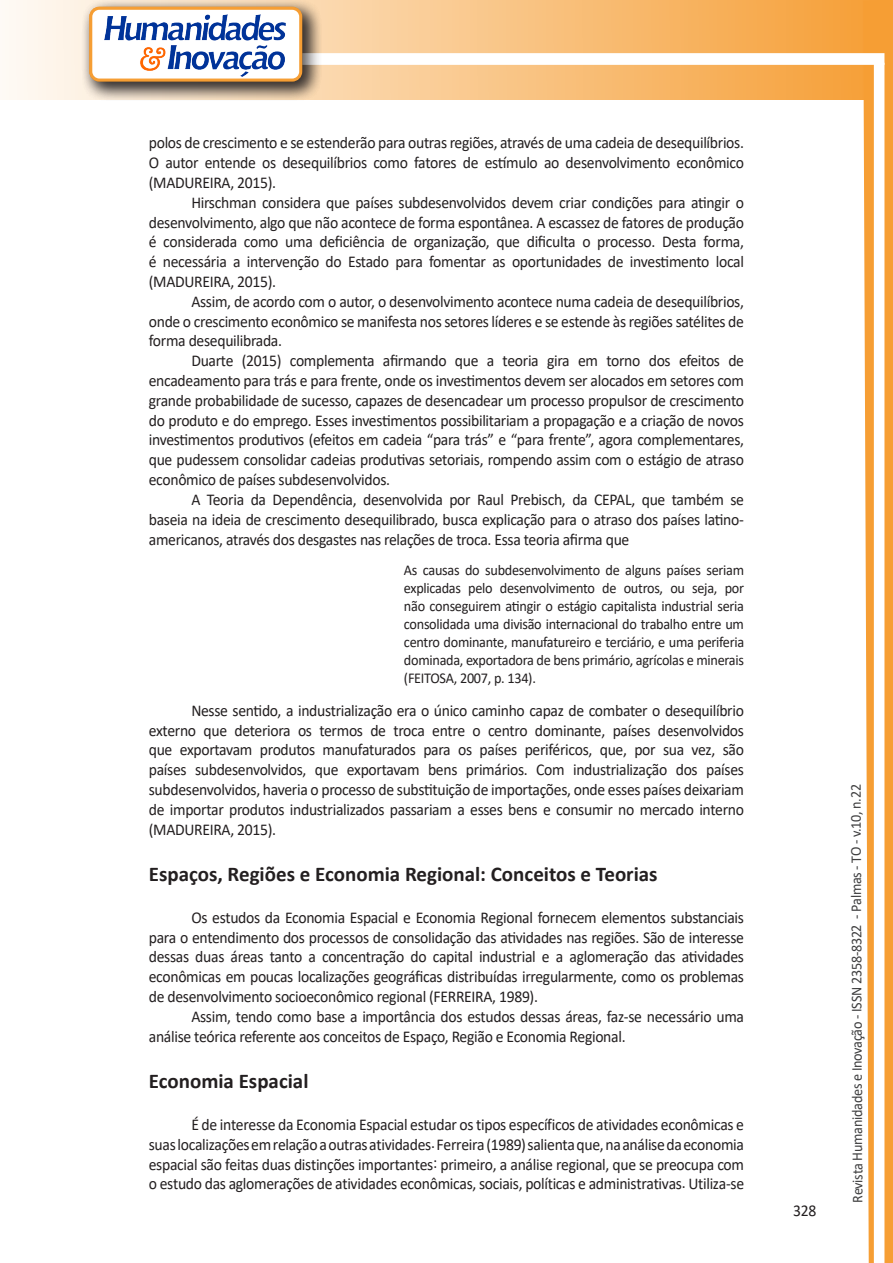
<style>
.page{position:relative;width:893px;height:1263px;background:#fff}
.page>*{position:absolute;margin:0;border:0;box-sizing:border-box;transform-origin:0 0}
.Titulo_2{font:700 21px "Calibri";color:#231f20}
.texto{font:16.5px/19.8px "Calibri";letter-spacing:-.02em;color:#231f20;text-align:justify;scale:.95 1}
.citacao{font:15px/18px "Calibri";letter-spacing:-.02em;color:#231f20;text-align:justify;scale:.95 1}
.t1{font:15px "Calibri";letter-spacing:-.025em;color:#3e3e3f;scale:.95 1}
</style>
<div class="page">
<svg style="left:5px;top:0;width:858px;height:100px"></svg>
<div style="left:302px;top:53px;width:582px;height:12px;background:#fff;border:2px solid #fff"></div>
<svg style="left:863px;top:0;width:30px;height:1263px"></svg>
<div style="left:81px;top:0;width:241px;height:102px;background:#231f20;opacity:.75"></div>
<div style="left:91px;top:8px;width:210px;height:72px;background:#fff;border-radius:9px"></div>
<img style="left:104px;top:14px;width:181px;height:62px">
<div style="left:89px;top:7px;width:213px;height:75px;border:3px solid #f69e34;border-radius:9px"></div>
<p class="texto" style="left:149px;top:133px;width:628px">polos de crescimento e se estenderão para outras regiões, através de uma cadeia de desequilíbrios.<br>O autor entende os desequilíbrios como fatores de estímulo ao desenvolvimento econômico (MADUREIRA, 2015).</p>
<p class="texto" style="left:149px;top:192px;width:628px;text-indent:43px">Hirschman considera que países subdesenvolvidos devem criar condições para atingir o desenvolvimento, algo que não acontece de forma espontânea. A escassez de fatores de produção é considerada como uma deficiência de organização, que dificulta o processo. Desta forma, é necessária a intervenção do Estado para fomentar as oportunidades de investimento local (MADUREIRA, 2015).</p>
<p class="texto" style="left:149px;top:291px;width:628px;text-indent:43px">Assim, de acordo com o autor, o desenvolvimento acontece numa cadeia de desequilíbrios, onde o crescimento econômico se manifesta nos setores líderes e se estende às regiões satélites de forma desequilibrada.</p>
<p class="texto" style="left:149px;top:350px;width:628px;text-indent:43px">Duarte (2015) complementa afirmando que a teoria gira em torno dos efeitos de encadeamento para trás e para frente, onde os investimentos devem ser alocados em setores com grande probabilidade de sucesso, capazes de desencadear um processo propulsor de crescimento do produto e do emprego. Esses investimentos possibilitariam a propagação e a criação de novos investimentos produtivos (efeitos em cadeia “para trás” e “para frente”, agora complementares, que pudessem consolidar cadeias produtivas setoriais, rompendo assim com o estágio de atraso econômico de países subdesenvolvidos.</p>
<p class="texto" style="left:149px;top:489px;width:628px;text-indent:43px">A Teoria da Dependência, desenvolvida por Raul Prebisch, da CEPAL, que também se baseia na ideia de crescimento desequilibrado, busca explicação para o atraso dos países latino&shy;americanos, através dos desgastes nas relações de troca. Essa teoria afirma que</p>
<p class="citacao" style="left:404px;top:561px;width:360px">As causas do subdesenvolvimento de alguns países seriam explicadas pelo desenvolvimento de outros, ou seja, por não conseguirem atingir o estágio capitalista industrial seria consolidada uma divisão internacional do trabalho entre um centro dominante, manufatureiro e terciário, e uma periferia dominada, exportadora de bens primário, agrícolas e minerais (FEITOSA, 2007, p. 134).</p>
<p class="texto" style="left:149px;top:700px;width:628px;text-indent:43px">Nesse sentido, a industrialização era o único caminho capaz de combater o desequilíbrio externo que deteriora os termos de troca entre o centro dominante, países desenvolvidos que exportavam produtos manufaturados para os países periféricos, que, por sua vez, são países subdesenvolvidos, que exportavam bens primários. Com industrialização dos países subdesenvolvidos, haveria o processo de substituição de importações, onde esses países deixariam de importar produtos industrializados passariam a esses bens e consumir no mercado interno (MADUREIRA, 2015).</p>
<p class="Titulo_2" style="left:149px;top:860px;width:510px">Espaços, Regiões e Economia Regional: Conceitos e Teorias</p>
<p class="texto" style="left:149px;top:907px;width:628px;text-indent:43px">Os estudos da Economia Espacial e Economia Regional fornecem elementos substanciais para o entendimento dos processos de consolidação das atividades nas regiões. São de interesse dessas duas áreas tanto a concentração do capital industrial e a aglomeração das atividades econômicas em poucas localizações geográficas distribuídas irregularmente, como os problemas de desenvolvimento socioeconômico regional (FERREIRA, 1989).</p>
<p class="texto" style="left:149px;top:1006px;width:628px;text-indent:43px">Assim, tendo como base a importância dos estudos dessas áreas, faz-se necessário uma análise teórica referente aos conceitos de Espaço, Região e Economia Regional.</p>
<p class="Titulo_2" style="left:149px;top:1067px;width:161px">Economia Espacial</p>
<p class="texto" style="left:149px;top:1114px;width:628px;text-indent:43px">É de interesse da Economia Espacial estudar os tipos específicos de atividades econômicas e suas localizações em relação a outras atividades. Ferreira (1989) salienta que, na análise da economia espacial são feitas duas distinções importantes: primeiro, a análise regional, que se preocupa com o estudo das aglomerações de atividades econômicas, sociais, políticas e administrativas. Utiliza-se</p>
<p class="texto" style="left:793px;top:1200px;width:26px">328</p>
<p class="t1" style="left:846px;top:1203px;width:442px;rotate:-90deg">Revista Humanidades e Inovação - ISSN 2358-8322 - Palmas - TO - v.10, n.22</p>
</div>
